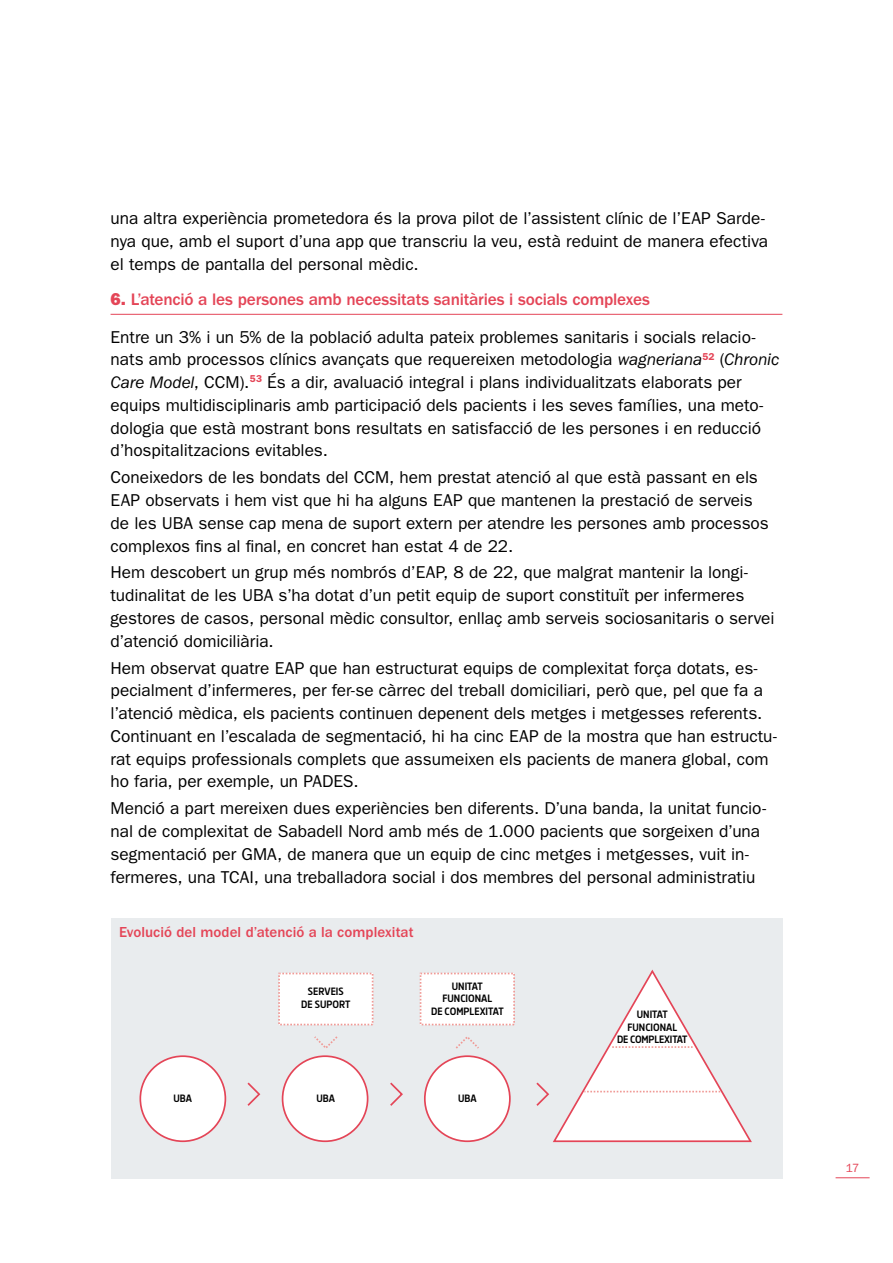
<style>
.page{position:relative;width:893px;height:1263px;background:#fff}
.page>*{position:absolute;margin:0;border:0;box-sizing:border-box;transform-origin:0 0}
.t1{font:17.25px/22.8px "Franklin Gothic OP";color:#000}
.t2{font:500 15px "Franklin Gothic OP";letter-spacing:.005em;color:#e44557}
.t3{font:12px "Franklin Gothic OP";color:#e44557}
.t4{font:700 10.5px/12.6px "Barna";color:#000;text-align:center}
.s1{font-family:"Franklin Gothic OP Hvy";color:#e44557}
.s2{font-weight:500;color:#e44557}
.s3{font-style:italic}
</style>
<div class="page">
<hr style="left:111px;top:314px;width:671px;height:1px;background:#e44557">
<div style="left:111px;top:918px;width:671px;height:261px;background:#e9ecee"></div>
<div style="left:140px;top:1056px;width:85px;height:85px;background:#fff;border-radius:50%"></div>
<div style="left:139px;top:1055px;width:87px;height:87px;border:2px solid #e44557;border-radius:50%"></div>
<div style="left:425px;top:1056px;width:85px;height:85px;background:#fff;border-radius:50%"></div>
<div style="left:424px;top:1055px;width:87px;height:87px;border:2px solid #e44557;border-radius:50%"></div>
<div style="left:421px;top:973px;width:93px;height:51px;background:#fff"></div>
<div style="left:420px;top:973px;width:95px;height:52px;border:2px dashed #f09a96"></div>
<div style="left:283px;top:1056px;width:85px;height:85px;background:#fff;border-radius:50%"></div>
<div style="left:282px;top:1055px;width:86px;height:87px;border:2px solid #e44557;border-radius:50%"></div>
<div style="left:279px;top:973px;width:94px;height:51px;background:#fff"></div>
<div style="left:278px;top:973px;width:95px;height:52px;border:2px dashed #f09a96"></div>
<svg style="left:456px;top:1037px;width:23px;height:12px"></svg>
<svg style="left:314px;top:1036px;width:24px;height:12px"></svg>
<svg style="left:247px;top:1082px;width:14px;height:24px"></svg>
<svg style="left:390px;top:1082px;width:13px;height:24px"></svg>
<svg style="left:536px;top:969px;width:216px;height:174px"></svg>
<hr style="left:836px;top:1177px;width:34px;height:1px;background:#e44557">
<p class="t1" style="left:111px;top:207px;width:659px">una altra experiència prometedora és la prova pilot de l’assistent clínic de l’EAP Sarde&shy;nya que, amb el suport d’una app que transcriu la veu, està reduint de manera efectiva el temps de pantalla del personal mèdic.</p>
<p class="t1" style="left:111px;top:281px;width:646px;line-height:37.2px"><span class="s1">6.</span> <span class="s2">L’atenció a les persones amb necessitats sanitàries i socials complexes<br></span>Entre un 3% i un 5% de la població adulta pateix problemes sanitaris i socials relacio-</p>
<p class="t1" style="left:111px;top:348px;width:670px">nats amb processos clínics avançats que requereixen metodologia <span class="s3">wagneriana</span><sup>52</sup> (<span class="s3">Chronic Care Model</span>, CCM).<sup>53</sup> És a dir, avaluació integral i plans individualitzats elaborats per equips multidisciplinaris amb participació dels pacients i les seves famílies, una meto&shy;dologia que està mostrant bons resultats en satisfacció de les persones i en reducció d’hospitalitzacions evitables.</p>
<p class="t1" style="left:111px;top:466px;width:660px">Coneixedors de les bondats del CCM, hem prestat atenció al que està passant en els EAP observats i hem vist que hi ha alguns EAP que mantenen la prestació de serveis de les UBA sense cap mena de suport extern per atendre les persones amb processos complexos fins al final, en concret han estat 4 de 22.</p>
<p class="t1" style="left:111px;top:561px;width:665px">Hem descobert un grup més nombrós d’EAP, 8 de 22, que malgrat mantenir la longi&shy;tudinalitat de les UBA s’ha dotat d’un petit equip de suport constituït per infermeres gestores de casos, personal mèdic consultor, enllaç amb serveis sociosanitaris o servei d’atenció domiciliària.</p>
<p class="t1" style="left:111px;top:656px;width:668px">Hem observat quatre EAP que han estructurat equips de complexitat força dotats, es&shy;pecialment d’infermeres, per fer-se càrrec del treball domiciliari, però que, pel que fa a l’atenció mèdica, els pacients continuen depenent dels metges i metgesses referents.<br>Continuant en l’escalada de segmentació, hi ha cinc EAP de la mostra que han estructu&shy;rat equips professionals complets que assumeixen els pacients de manera global, com ho faria, per exemple, un PADES.</p>
<p class="t1" style="left:111px;top:797px;width:657px">Menció a part mereixen dues experiències ben diferents. D’una banda, la unitat funcio&shy;nal de complexitat de Sabadell Nord amb més de 1.000 pacients que sorgeixen d’una segmentació per GMA, de manera que un equip de cinc metges i metgesses, vuit in&shy;fermeres, una TCAI, una treballadora social i dos membres del personal administratiu</p>
<p class="t2" style="left:119px;top:924px;width:296px">Evolució del model d’atenció a la complexitat</p>
<p class="t4" style="left:301px;top:985px;width:51px">SERVEIS<br>DE SUPORT</p>
<p class="t4" style="left:431px;top:980px;width:74px">UNITAT<br>FUNCIONAL<br>DE COMPLEXITAT</p>
<p class="t4" style="left:174px;top:1092px;width:20px">UBA</p>
<p class="t4" style="left:458px;top:1092px;width:20px">UBA</p>
<p class="t4" style="left:317px;top:1092px;width:20px">UBA</p>
<p class="t4" style="left:617px;top:1008px;width:72px">UNITAT<br>FUNCIONAL<br>DE COMPLEXITAT</p>
<p class="t3" style="left:846px;top:1161px;width:15px">17</p>
</div>
